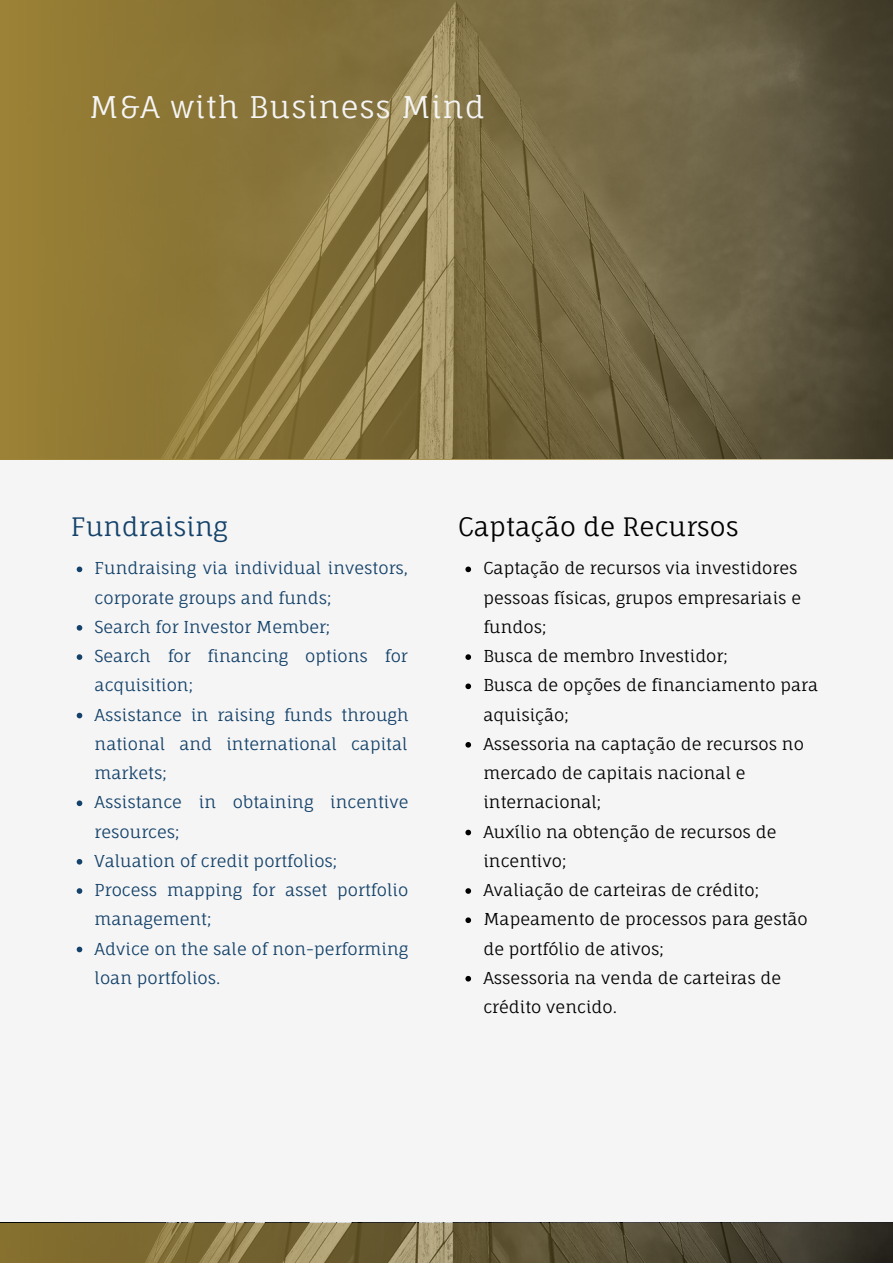
<style>
.page{position:relative;width:893px;height:1264px;background:#fff}
.page>*{position:absolute;margin:0;border:0;box-sizing:border-box;transform-origin:0 0}
.t1{font:30px "Fauna One";letter-spacing:.03em;color:#f5f5f5}
.t2{font:25.5px "Fauna One";color:#000}
.t3{font:25.5px "Fauna One";color:#14426a}
.t4{font:16.5px/29.2px "Fauna One";color:#000}
.t5{font:16.5px/29.2px "Fauna One";color:#14426a}
</style>
<div class="page">
<div style="left:0;top:0;width:892px;height:1262px;background:#f5f5f5"></div>
<svg style="left:0;top:0;width:892px;height:459px;background:#7e6e3f"></svg>
<svg style="left:77px;top:566px;width:5px;height:6px"></svg>
<svg style="left:77px;top:625px;width:5px;height:5px"></svg>
<svg style="left:77px;top:654px;width:5px;height:6px"></svg>
<svg style="left:77px;top:712px;width:5px;height:6px"></svg>
<svg style="left:77px;top:800px;width:5px;height:6px"></svg>
<svg style="left:77px;top:859px;width:5px;height:5px"></svg>
<svg style="left:77px;top:888px;width:5px;height:5px"></svg>
<svg style="left:77px;top:946px;width:5px;height:6px"></svg>
<svg style="left:465px;top:566px;width:6px;height:6px"></svg>
<svg style="left:465px;top:654px;width:6px;height:6px"></svg>
<svg style="left:465px;top:683px;width:6px;height:6px"></svg>
<svg style="left:465px;top:742px;width:6px;height:5px"></svg>
<svg style="left:465px;top:829px;width:6px;height:6px"></svg>
<svg style="left:465px;top:888px;width:6px;height:5px"></svg>
<svg style="left:465px;top:917px;width:6px;height:6px"></svg>
<svg style="left:465px;top:975px;width:6px;height:6px"></svg>
<img style="left:0;top:1222px;width:892px;height:1px">
<svg style="left:0;top:1223px;width:892px;height:39px;background:#6b5e3a"></svg>
<h1 class="t1" style="left:89px;top:88px;width:397px">M&amp;A with Business Mind</h1>
<h2 class="t3" style="left:71px;top:511px;width:158px">Fundraising</h2>
<h2 class="t2" style="left:458px;top:511px;width:282px">Captação de Recursos</h2>
<p class="t5" style="left:95px;top:553px;width:315px">Fundraising via individual investors, corporate groups and funds;<br>Search for Investor Member;<br>Search for financing options for acquisition;<br>Assistance in raising funds through national and international capital markets;<br>Assistance in obtaining incentive resources;<br>Valuation of credit portfolios;<br>Process mapping for asset portfolio management;<br>Advice on the sale of non-performing loan portfolios.</p>
<p class="t4" style="left:483px;top:553px;width:336px">Captação de recursos via investidores pessoas físicas, grupos empresariais e fundos;<br>Busca de membro Investidor;<br>Busca de opções de financiamento para aquisição;<br>Assessoria na captação de recursos no mercado de capitais nacional e internacional;<br>Auxílio na obtenção de recursos de incentivo;<br>Avaliação de carteiras de crédito;<br>Mapeamento de processos para gestão de portfólio de ativos;<br>Assessoria na venda de carteiras de crédito vencido.</p>
</div>
